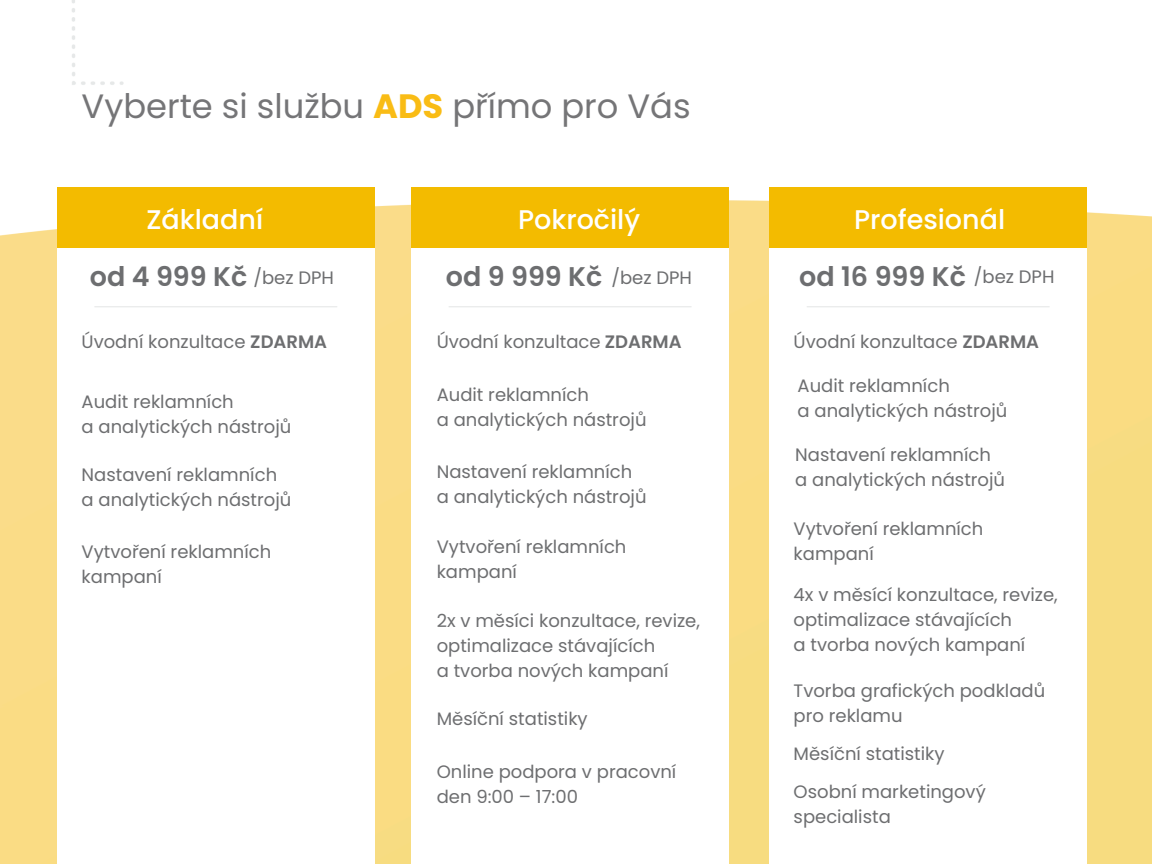
<style>
.page{position:relative;width:1152px;height:864px;background:#fff}
.page>*{position:absolute;margin:0;border:0;box-sizing:border-box;transform-origin:0 0}
.t1{font:33.75px "Poppins";color:#757577}
.t2{font:500 27px "Poppins";color:#fff}
.t3{font:600 27px "Poppins";color:#6d6e70}
.t4{font:18px/24.8px "Poppins";color:#6d6e70}
.s1{font-weight:700;color:#f9bc15}
.s2{font-weight:600}
</style>
<div class="page">
<img style="left:0;top:0;width:1152px;height:864px">
<div style="left:412px;top:187px;width:317px;height:677px;background:#fff"></div>
<div style="left:412px;top:187px;width:317px;height:60px;background:#f3bb00"></div>
<svg style="left:449px;top:306px;width:243px;height:1px"></svg>
<div style="left:57px;top:187px;width:317px;height:677px;background:#fff"></div>
<div style="left:57px;top:187px;width:317px;height:60px;background:#f3bb00"></div>
<svg style="left:94px;top:306px;width:243px;height:1px"></svg>
<div style="left:770px;top:187px;width:317px;height:677px;background:#fff"></div>
<div style="left:770px;top:187px;width:317px;height:60px;background:#f3bb00"></div>
<svg style="left:807px;top:306px;width:243px;height:1px"></svg>
<p class="t1" style="left:82px;top:82px;width:611px">Vyberte si službu <span class="s1">ADS</span> přímo pro Vás</p>
<h1 class="t2" style="left:146px;top:201px;width:118px">Základní</h1>
<h2 class="t3" style="left:90px;top:258px;width:159px">od 4 999 Kč</h2>
<h2 class="t2" style="left:518px;top:201px;width:124px">Pokročilý</h2>
<p class="t3" style="left:446px;top:258px;width:158px">od 9 999 Kč</p>
<p class="t2" style="left:854px;top:201px;width:153px">Profesionál</p>
<p class="t4" style="left:254px;top:266px;width:82px">/bez DPH</p>
<p class="t4" style="left:612px;top:266px;width:82px">/bez DPH</p>
<p class="t3" style="left:799px;top:258px;width:168px">od 16 999 Kč</p>
<p class="t4" style="left:974px;top:264px;width:82px">/bez DPH</p>
<p class="t4" style="left:82px;top:330px;width:247px">Úvodní konzultace <span class="s2">ZDARMA</span></p>
<h2 class="t4" style="left:82px;top:389px;width:154px">Audit reklamních</h2>
<h2 class="t4" style="left:82px;top:414px;width:211px">a analytických nástrojů</h2>
<p class="t4" style="left:82px;top:462px;width:197px">Nastavení reklamních</p>
<p class="t4" style="left:82px;top:487px;width:211px">a analytických nástrojů</p>
<p class="t4" style="left:82px;top:540px;width:191px">Vytvoření reklamních kampaní</p>
<p class="t4" style="left:437px;top:330px;width:247px">Úvodní konzultace <span class="s2">ZDARMA</span></p>
<p class="t4" style="left:437px;top:383px;width:154px">Audit reklamních</p>
<p class="t4" style="left:437px;top:407px;width:211px">a analytických nástrojů</p>
<p class="t4" style="left:437px;top:460px;width:197px">Nastavení reklamních</p>
<p class="t4" style="left:437px;top:485px;width:211px">a analytických nástrojů</p>
<p class="t4" style="left:437px;top:534px;width:191px">Vytvoření reklamních kampaní</p>
<p class="t4" style="left:437px;top:608px;width:265px">2x v měsíci konzultace, revize,</p>
<p class="t4" style="left:437px;top:633px;width:220px">optimalizace stávajících</p>
<p class="t4" style="left:437px;top:658px;width:233px">a tvorba nových kampaní</p>
<h2 class="t4" style="left:437px;top:706px;width:153px">Měsíční statistiky</h2>
<h2 class="t4" style="left:437px;top:759px;width:241px">Online podpora v pracovní den 9:00 – 17:00</h2>
<p class="t4" style="left:794px;top:329px;width:247px">Úvodní konzultace <span class="s2">ZDARMA</span></p>
<p class="t4" style="left:798px;top:374px;width:154px">Audit reklamních</p>
<p class="t4" style="left:798px;top:398px;width:211px">a analytických nástrojů</p>
<p class="t4" style="left:795px;top:442px;width:197px">Nastavení reklamních</p>
<p class="t4" style="left:795px;top:467px;width:211px">a analytických nástrojů</p>
<p class="t4" style="left:794px;top:517px;width:191px">Vytvoření reklamních kampaní</p>
<p class="t4" style="left:794px;top:583px;width:266px">4x v měsící konzultace, revize,</p>
<p class="t4" style="left:794px;top:608px;width:220px">optimalizace stávajících</p>
<p class="t4" style="left:794px;top:632px;width:233px">a tvorba nových kampaní</p>
<p class="t4" style="left:794px;top:678px;width:253px">Tvorba grafických podkladů pro reklamu</p>
<p class="t4" style="left:794px;top:741px;width:153px">Měsíční statistiky</p>
<p class="t4" style="left:794px;top:779px;width:194px">Osobní marketingový specialista</p>
</div>
